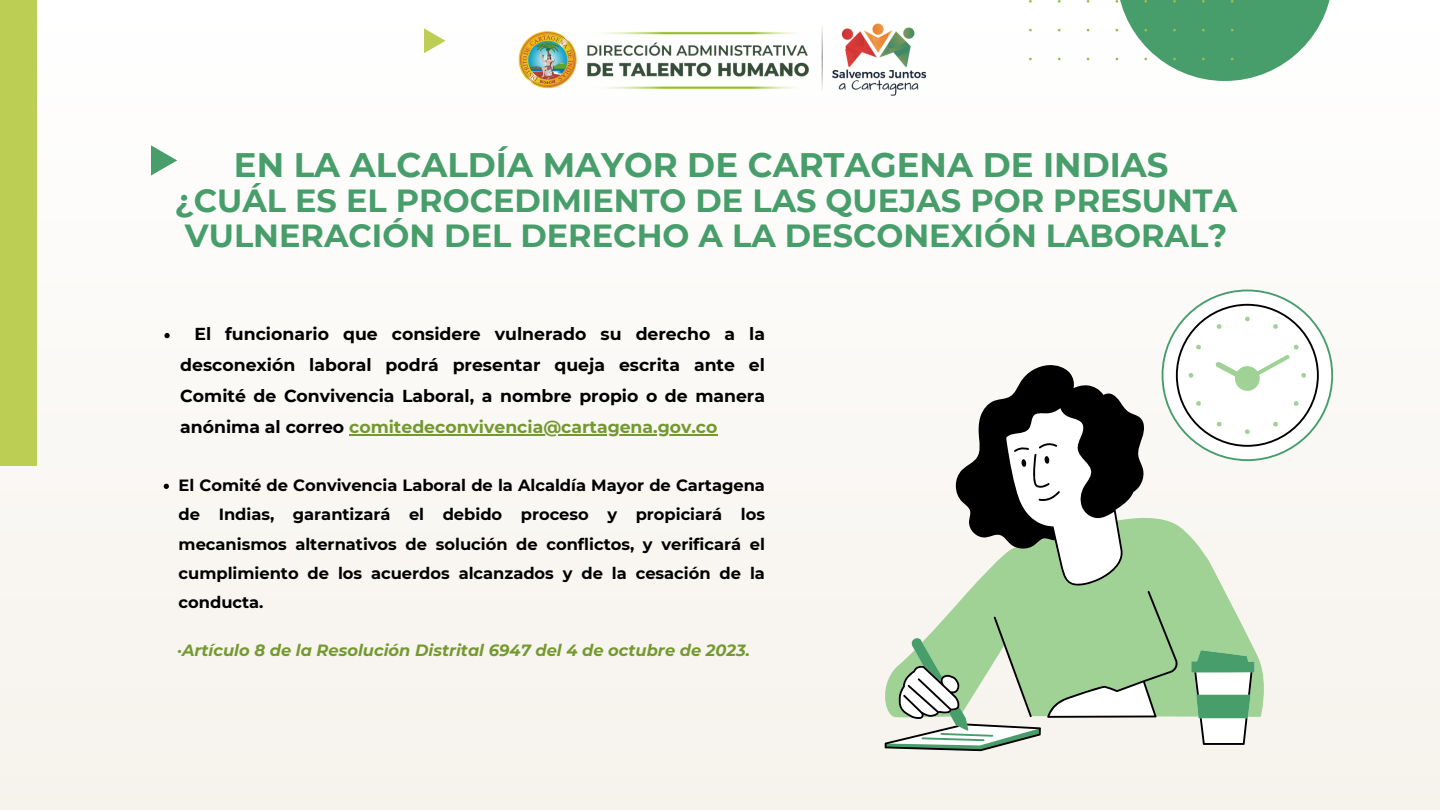
<style>
.page{position:relative;width:1440px;height:810px;background:#fbf9f6}
.page>*{position:absolute;margin:0;border:0;box-sizing:border-box;transform-origin:0 0}
.t1{font:700 34px "Montserrat";color:#479e6b}
.t2{font:700 32px/34.5px "Montserrat";color:#479e6b;text-align:center}
.t3{font:700 17.3px/30.8px "Montserrat";color:#000;text-align:justify}
.t4{font:700 16.3px/29.2px "Montserrat";color:#000;text-align:justify}
.t5{font:italic 700 16.3px "Montserrat";color:#749930}
.s1{color:#749930}
</style>
<div class="page">
<svg style="left:1117px;top:0;width:213px;height:81px;fill:#479e6b"></svg>
<svg style="left:424px;top:28px;width:22px;height:25px"></svg>
<div style="left:0;top:0;width:37px;height:466px;background:#bdce55"></div>
<svg style="left:151px;top:145px;width:26px;height:31px"></svg>
<img style="left:518px;top:23px;width:409px;height:73px">
<svg style="left:164px;top:333px;width:6px;height:5px"></svg>
<hr style="left:349px;top:434px;width:369px;height:2px;background:#749930">
<svg style="left:164px;top:484px;width:5px;height:5px"></svg>
<svg style="left:885px;top:304px;width:434px;height:447px"></svg>
<p class="t1" style="left:234px;top:144px;width:936px">EN LA ALCALDÍA MAYOR DE CARTAGENA DE INDIAS</p>
<p class="t2" style="left:175px;top:184px;width:1064px">¿CUÁL ES EL PROCEDIMIENTO DE LAS QUEJAS POR PRESUNTA<br>VULNERACIÓN DEL DERECHO A LA DESCONEXIÓN LABORAL?</p>
<p class="t3" style="left:180px;top:319px;width:586px;text-indent:14px">El funcionario que considere vulnerado su derecho a la desconexión laboral podrá presentar queja escrita ante el Comité de Convivencia Laboral, a nombre propio o de manera anónima al correo <span class="s1">comitedeconvivencia@cartagena.gov.co</span></p>
<p class="t4" style="left:179px;top:471px;width:588px">El Comité de Convivencia Laboral de la Alcaldía Mayor de Cartagena de Indias, garantizará el debido proceso y propiciará los mecanismos alternativos de solución de conflictos, y verificará el cumplimiento de los acuerdos alcanzados y de la cesación de la conducta.</p>
<p class="t5" style="left:177px;top:641px;width:574px">·Artículo 8 de la Resolución Distrital 6947 del 4 de octubre de 2023.</p>
</div>
